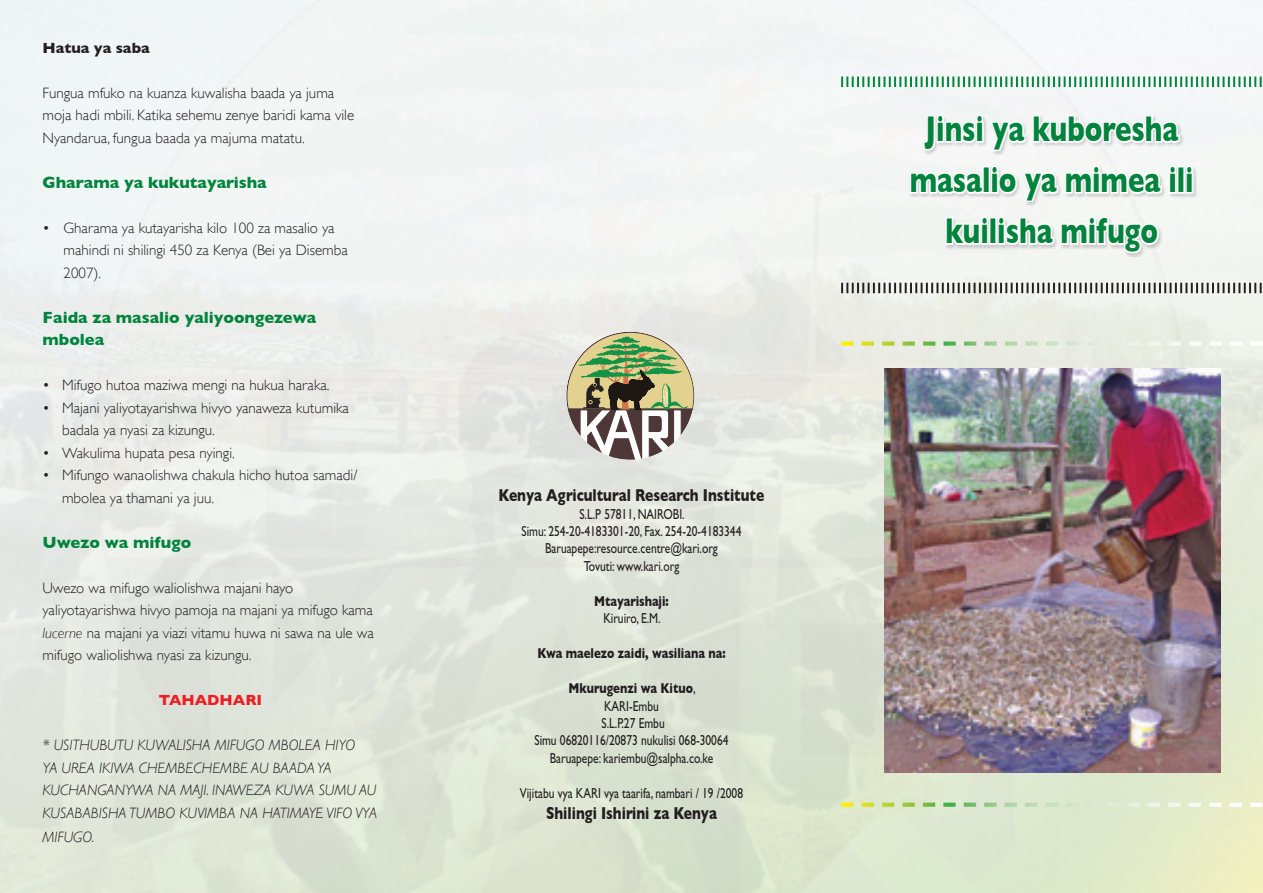
<style>
.page{position:relative;width:1263px;height:893px;background:#fff}
.page>*{position:absolute;margin:0;border:0;box-sizing:border-box;transform-origin:0 0}
.t1{font:700 36.45px/51px "Gill Sans";color:#00843d;text-align:center;scale:.76 1}
.t2{font:700 17.55px "Gill Sans";color:#231f20;scale:.79 1}
.t3{font:700 16.5px/22.5px "Gill Sans";color:#00843d}
.t4{font:300 15px/22.5px "Gill Sans";color:#231f20}
.t5{font:italic 300 15px/22.5px "Gill Sans";color:#231f20}
.t6{font:700 15px "Gill Sans";color:#231f20}
.t7{font:700 15px "Gill Sans";color:#ee1d23}
.t8{font:14.55px "Gill Sans";color:#231f20;scale:.79 1}
.t9{font:700 14.55px "Gill Sans";color:#231f20;scale:.79 1}
.s1{font-style:italic}
.s2{font-weight:400}
</style>
<div class="page">
<div style="left:0;top:0;width:1263px;height:893px;background:linear-gradient(to bottom,#f6f7fb,#d9e0cd)"></div>
<img style="left:884px;top:368px;width:336px;height:404px">
<svg style="left:841px;top:77px;width:422px;height:10px"></svg>
<svg style="left:841px;top:283px;width:422px;height:10px"></svg>
<div style="left:910px;top:115px;width:287px;height:142px;background:#f5f6f3"></div>
<svg style="left:921px;top:113px;width:262px;height:40px"></svg>
<svg style="left:908px;top:164px;width:288px;height:40px"></svg>
<svg style="left:945px;top:217px;width:216px;height:39px"></svg>
<svg style="left:566px;top:332px;width:128px;height:128px;background:#aaad90"></svg>
<svg style="left:841px;top:341px;width:422px;height:5px;background:#d8e6c3"></svg>
<svg style="left:841px;top:803px;width:422px;height:4px;background:#d0e4b3"></svg>
<p class="t6" style="left:43px;top:39px;width:109px">Hatua ya saba</p>
<p class="t4" style="left:43px;top:82px;width:313px">Fungua mfuko na kuanza kuwalisha baada ya juma moja hadi mbili. Katika sehemu zenye baridi kama vile<br>Nyandarua, fungua baada ya majuma matatu.</p>
<p class="t3" style="left:43px;top:171px;width:226px">Gharama ya kukutayarisha</p>
<p class="t4" style="left:64px;top:217px;width:286px;text-indent:-21px">• Gharama ya kutayarisha kilo 100 za masalio ya mahindi ni shilingi 450 za Kenya (Bei ya Disemba<br>2007).</p>
<p class="t3" style="left:43px;top:306px;width:275px">Faida za masalio yaliyoongezewa mbolea</p>
<p class="t4" style="left:43px;top:374px;width:288px">• Mifugo hutoa maziwa mengi na hukua haraka.</p>
<p class="t4" style="left:62px;top:397px;width:288px;text-indent:-20px">• Majani yaliyotayarishwa hivyo yanaweza kutumika badala ya nyasi za kizungu.</p>
<p class="t4" style="left:43px;top:442px;width:194px">• Wakulima hupata pesa nyingi.</p>
<p class="t4" style="left:62px;top:464px;width:297px;text-indent:-20px">• Mifungo wanaolishwa chakula hicho hutoa samadi/ mbolea ya thamani ya juu.</p>
<p class="t3" style="left:43px;top:531px;width:150px">Uwezo wa mifugo</p>
<p class="t4" style="left:43px;top:577px;width:333px">Uwezo wa mifugo waliolishwa majani hayo yaliyotayarishwa hivyo pamoja na majani ya mifugo kama <span class="s1">lucerne</span> na majani ya viazi vitamu huwa ni sawa na ule wa mifugo waliolishwa nyasi za kizungu.</p>
<p class="t7" style="left:159px;top:691px;width:105px">TAHADHARI</p>
<p class="t5" style="left:43px;top:734px;width:336px">* USITHUBUTU KUWALISHA MIFUGO MBOLEA HIYO<br>YA UREA IKIWA CHEMBECHEMBE AU BAADA YA KUCHANGANYWA NA MAJI. INAWEZA KUWA SUMU AU KUSABABISHA TUMBO KUVIMBA NA HATIMAYE VIFO VYA</p>
<p class="t5" style="left:43px;top:826px;width:53px">MIFUGO.</p>
<p class="t2" style="left:498px;top:485px;width:338px">Kenya Agricultural Research Institute</p>
<p class="t8" style="left:579px;top:505px;width:135px">S.L.P 57811, NAIROBI.</p>
<p class="t8" style="left:521px;top:523px;width:280px">Simu: 254-20-4183301-20, Fax. 254-20-4183344</p>
<p class="t8" style="left:545px;top:540px;width:220px">Baruapepe:resource.centre@kari.org</p>
<p class="t8" style="left:584px;top:558px;width:122px">Tovuti: www.kari.org</p>
<p class="t9" style="left:594px;top:592px;width:96px">Mtayarishaji:</p>
<p class="t8" style="left:603px;top:610px;width:74px">Kiruiro, E.M.</p>
<p class="t9" style="left:537px;top:645px;width:240px">Kwa maelezo zaidi, wasiliana na:</p>
<p class="t9" style="left:568px;top:680px;width:163px">Mkurugenzi wa Kituo<span class="s2">,</span></p>
<p class="t8" style="left:604px;top:697px;width:71px">KARI-Embu</p>
<p class="t8" style="left:601px;top:715px;width:82px">S.L.P.27 Embu</p>
<p class="t8" style="left:534px;top:732px;width:247px">Simu 06820116/20873 nukulisi 068-30064</p>
<p class="t8" style="left:550px;top:750px;width:208px">Baruapepe: kariembu@salpha.co.ke</p>
<p class="t8" style="left:520px;top:785px;width:284px">Vijitabu vya KARI vya taarifa, nambari / 19 /2008</p>
<p class="t2" style="left:546px;top:803px;width:218px">Shilingi Ishirini za Kenya</p>
<p class="t1" style="left:910px;top:103px;width:375px">Jinsi ya kuboresha masalio ya mimea ili kuilisha mifugo</p>
</div>
